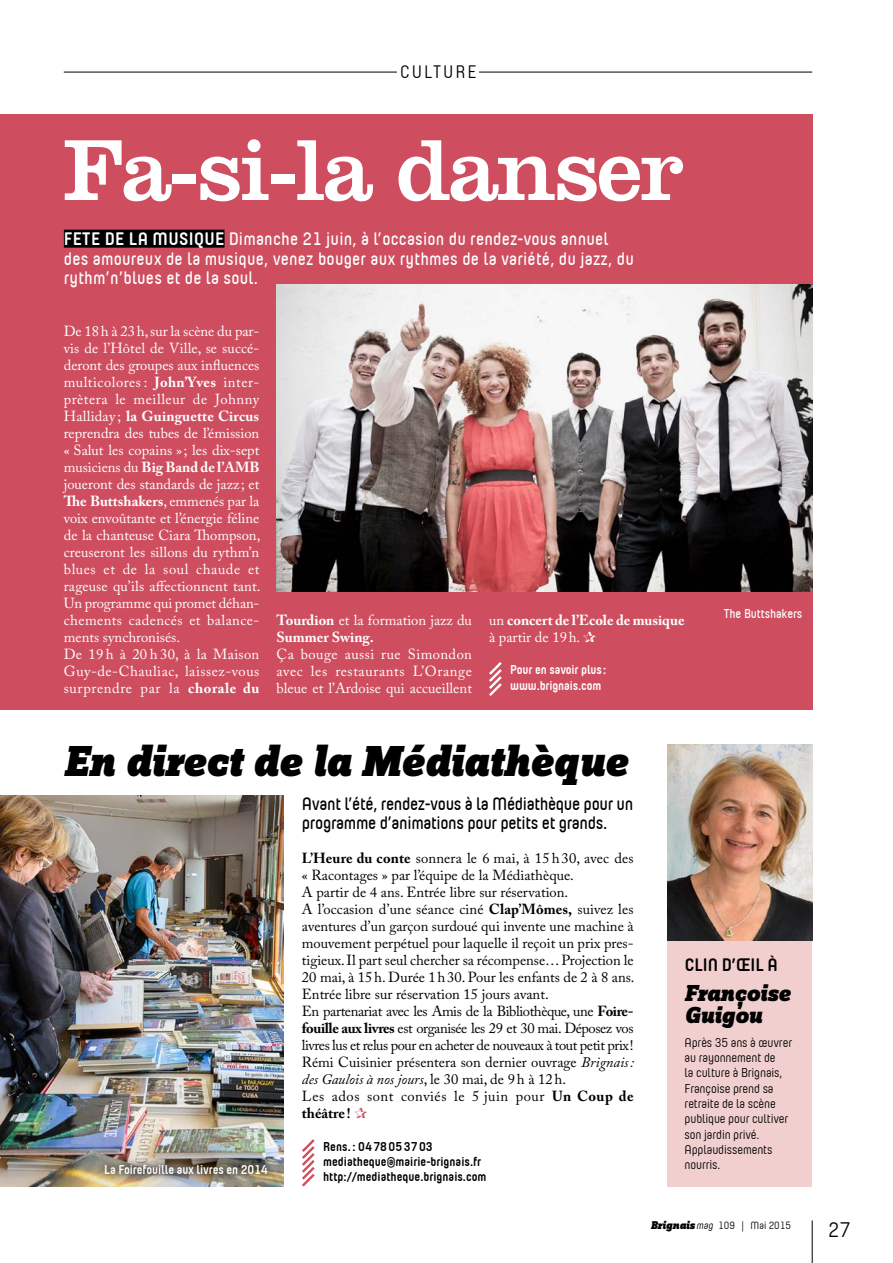
<style>
.page{position:relative;width:893px;height:1263px;background:#fff}
.page>*{position:absolute;margin:0;border:0;box-sizing:border-box;transform-origin:0 0}
.t1{font:90px "Clarendon LT Std";letter-spacing:-.025em;color:#fff}
.t2{font:italic 900 45px "Zine Slab Dis";letter-spacing:-.005em;color:#000}
.t3{font:italic 900 24px/21.6px "Zine Slab Dis";letter-spacing:-.01em;color:#000}
.t4{font:21px "Yummo";color:#000}
.t5{font:600 18px/19.5px "Yummo";letter-spacing:.01em;color:#fff}
.t6{font:600 18px/19.5px "Yummo";letter-spacing:-.02em;color:#000}
.t7{font:700 18px "Yummo";letter-spacing:.02em;color:#fff}
.t8{font:700 18px "Yummo";color:#000}
.t9{font:18px "Yummo";letter-spacing:.11em;color:#000}
.t10{font:14.55px/17px "Adobe Caslon Pro";color:#000}
.t11{font:14.55px/17px "Adobe Caslon Pro";letter-spacing:.005em;color:#fff}
.t12{font:700 14.55px/17px "Adobe Caslon Pro";color:#fff}
.t13{font:12.75px/15.3px "Yummo";letter-spacing:-.01em;color:#000}
.t14{font:700 12.75px/15.3px "Yummo";color:#000}
.t15{font:700 12.75px/15.3px "Yummo";letter-spacing:-.01em;color:#fff}
.t16{font:600 12.75px "Yummo";letter-spacing:-.01em;color:#fff}
.t17{font:10.5px "Yummo";color:#000}
.s1{font-weight:700}
.s2{font-weight:400}
.s3{font-style:italic}
.s4{color:#ce4e60}
.s5{font-family:"Zine Slab Dis";font-weight:900;font-style:italic;font-size:11.7px}
</style>
<div class="page">
<div style="left:668px;top:744px;width:144px;height:442px;background:#f0cfce"></div>
<div style="left:0;top:115px;width:812px;height:595px;background:#ce4e60"></div>
<hr style="left:64px;top:72px;width:748px;height:1px;background:#000">
<div style="left:397px;top:63px;width:82px;height:18px;background:#fff"></div>
<img style="left:0;top:795px;width:283px;height:391px">
<div style="left:64px;top:230px;width:161px;height:18px;background:#000"></div>
<svg style="left:489px;top:662px;width:13px;height:34px"></svg>
<svg style="left:302px;top:1139px;width:13px;height:48px"></svg>
<img style="left:276px;top:285px;width:536px;height:306px">
<div style="left:96px;top:1155px;width:180px;height:28px;background:#000;opacity:.8"></div>
<img style="left:668px;top:744px;width:144px;height:197px">
<hr style="left:812px;top:1220px;width:1px;height:43px;background:#000">
<p class="t9" style="left:400px;top:59px;width:78px">CULTURE</p>
<h1 class="t1" style="left:64px;top:117px;width:622px">Fa-si-la danser</h1>
<p class="t7" style="left:64px;top:222px;width:135px">FETE DE LA MUSIQUE</p>
<p class="t5" style="left:64px;top:227px;width:572px;text-indent:165px">Dimanche 21 juin, à l’occasion du rendez-vous annuel des amoureux de la musique, venez bouger aux rythmes de la variété, du jazz, du rythm’n’blues et de la soul.</p>
<p class="t11" style="left:64px;top:322px;width:198px">De 18h à 23h, sur la scène du par&shy;vis de l’Hôtel de Ville, se succé&shy;deront des groupes aux influences multicolores : <span class="s1">John’Yves</span> inter&shy;prètera le meilleur de Johnny<br>Halliday ; <span class="s1">la Guinguette Circus </span>reprendra des tubes de l’émission « Salut les copains » ; les dix-sept musiciens du <span class="s1">Big Band de l’AMB </span>joueront des standards de jazz ; et<br><span class="s1">The Buttshakers</span>, emmenés par la voix envoûtante et l’énergie féline de la chanteuse Ciara Thompson, creuseront les sillons du rythm’n blues et de la soul chaude et rageuse qu’ils affectionnent tant.<br>Un programme qui promet déhan&shy;chements cadencés et balance&shy;ments synchronisés.<br>De 19 h à 20 h 30, à la Maison<br>Guy-de-Chauliac, laissez-vous surprendre par la <span class="s1">chorale du</span></p>
<p class="t12" style="left:276px;top:612px;width:197px">Tourdion <span class="s2">et la formation jazz du<br></span>Summer Swing.</p>
<p class="t11" style="left:276px;top:646px;width:197px;text-align:justify">Ça bouge aussi rue Simondon avec les restaurants L’Orange bleue et l’Ardoise qui accueillent</p>
<p class="t12" style="left:489px;top:612px;width:197px"><span class="s2">un</span> concert de l’Ecole de musique <span class="s2">à partir de 19h.</span> ✰</p>
<p class="t15" style="left:510px;top:660px;width:98px">Pour en savoir plus: www.brignais.com</p>
<h2 class="t2" style="left:64px;top:736px;width:565px">En direct de la Médiathèque</h2>
<p class="t16" style="left:724px;top:604px;width:80px">The Buttshakers</p>
<p class="t15" style="left:104px;top:1159px;width:165px">La Foirefouille aux livres en 2014</p>
<p class="t6" style="left:302px;top:792px;width:333px">Avant l’été, rendez-vous à la Médiathèque pour un programme d’animations pour petits et grands.</p>
<p class="t10" style="left:302px;top:850px;width:334px"><span class="s1">L’Heure du conte</span> sonnera le 6 mai, à 15 h 30, avec des « Racontages » par l’équipe de la Médiathèque.<br>A partir de 4 ans. Entrée libre sur réservation.<br>A l’occasion d’une séance ciné <span class="s1">Clap’Mômes,</span> suivez les aventures d’un garçon surdoué qui invente une machine à mouvement perpétuel pour laquelle il reçoit un prix pres&shy;tigieux. Il part seul chercher sa récompense… Projection le 20 mai, à 15h. Durée 1h30. Pour les enfants de 2 à 8 ans.<br>Entrée libre sur réservation 15 jours avant.<br>En partenariat avec les Amis de la Bibliothèque, une <span class="s1">Foire&shy;fouille aux livres</span> est organisée les 29 et 30 mai. Déposez vos livres lus et relus pour en acheter de nouveaux à tout petit prix!<br>Rémi Cuisinier présentera son dernier ouvrage <span class="s3">Brignais: des Gaulois à nos jours</span>, le 30 mai, de 9h à 12h.<br>Les ados sont conviés le 5 juin pour <span class="s1">Un Coup de théâtre !</span> <span class="s4">✰</span></p>
<p class="t14" style="left:323px;top:1136px;width:165px">Rens. : 0478053703 mediatheque@mairie-brignais.fr http://mediatheque.brignais.com</p>
<p class="t8" style="left:685px;top:948px;width:95px">Clin d’œil à</p>
<h3 class="t3" style="left:685px;top:984px;width:107px">Françoise<br>Guigou</h3>
<p class="t13" style="left:685px;top:1034px;width:109px">Après 35 ans à œuvrer au rayonnement de<br>la culture à Brignais,<br>Françoise prend sa retraite de la scène publique pour cultiver son jardin privé.<br>Applaudissements nourris.</p>
<p class="t17" style="left:651px;top:1218px;width:142px"><span class="s5">Brignais</span><span class="s3">mag</span> 109 | Mai 2015</p>
<h3 class="t4" style="left:828px;top:1215px;width:24px">27</h3>
</div>
